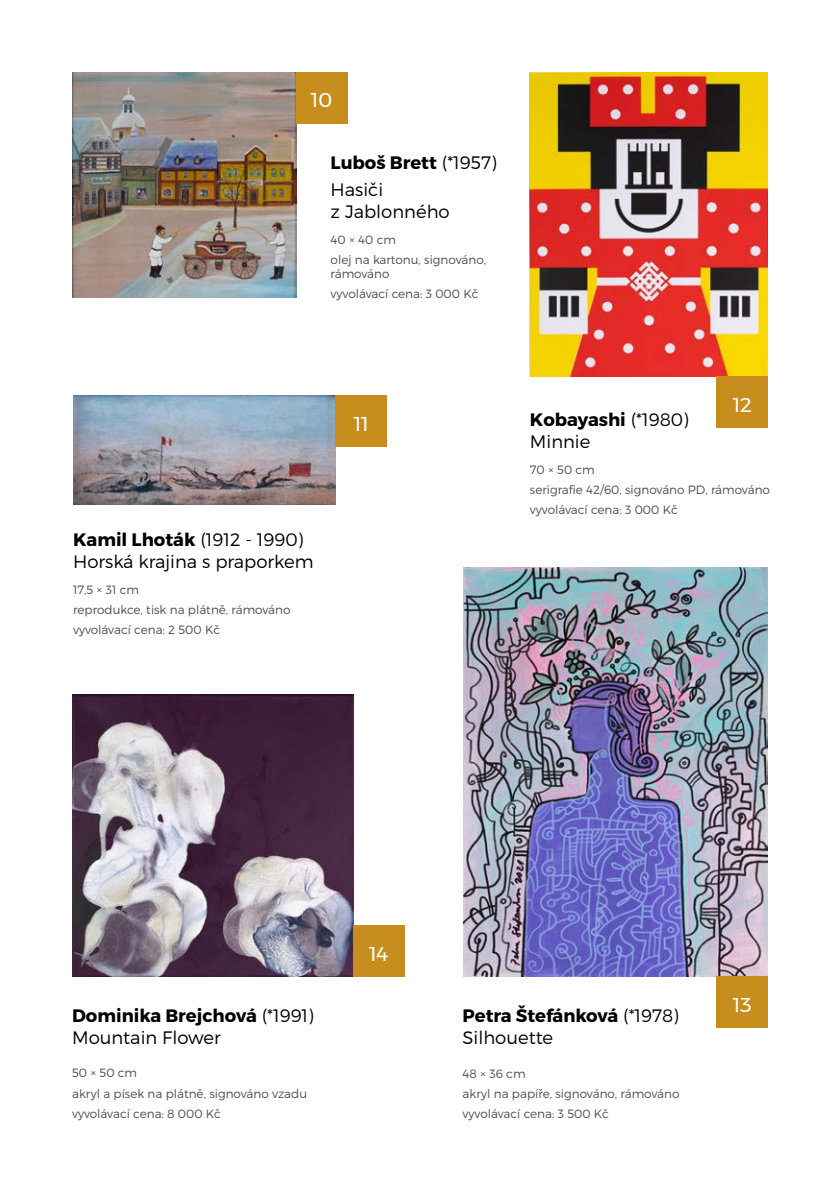
<style>
.page{position:relative;width:840px;height:1191px;background:#fff}
.page>*{position:absolute;margin:0;border:0;box-sizing:border-box;transform-origin:0 0}
.t1{font:20px "Montserrat";color:#fff}
.t2{font:300 18px/21.6px "Montserrat";color:#000}
.t3{font:300 12px/20px "Montserrat";color:#524b48}
.s1{font-weight:700}
</style>
<div class="page">
<img style="left:72px;top:72px;width:224px;height:226px">
<img style="left:529px;top:72px;width:238px;height:304px">
<img style="left:72px;top:694px;width:281px;height:282px">
<img style="left:73px;top:395px;width:262px;height:109px">
<img style="left:463px;top:567px;width:304px;height:409px">
<div style="left:296px;top:72px;width:51px;height:51px;background:#c78e1d"></div>
<div style="left:335px;top:395px;width:51px;height:51px;background:#c78e1d"></div>
<div style="left:716px;top:376px;width:51px;height:51px;background:#c78e1d"></div>
<div style="left:353px;top:925px;width:51px;height:51px;background:#c78e1d"></div>
<div style="left:716px;top:976px;width:51px;height:51px;background:#c78e1d"></div>
<h1 class="t1" style="left:310px;top:85px;width:23px">10</h1>
<h2 class="t2" style="left:330px;top:149px;width:167px;line-height:27.2px"><span class="s1">Luboš Brett</span> (*1957)<br>Hasiči</h2>
<h2 class="t2" style="left:330px;top:200px;width:121px">z Jablonného</h2>
<p class="t3" style="left:330px;top:229px;width:157px">40 × 40 cm<br>olej na kartonu, signováno,</p>
<p class="t3" style="left:330px;top:264px;width:149px">rámováno<br>vyvolávací cena: 3 000 Kč</p>
<h2 class="t2" style="left:73px;top:529px;width:242px"><span class="s1">Kamil Lhoták</span> (1912 - 1990)<br>Horská krajina s praporkem</h2>
<p class="t3" style="left:73px;top:579px;width:219px">17,5 × 31 cm<br>reprodukce, tisk na plátně, rámováno vyvolávací cena: 2 500 Kč</p>
<h1 class="t1" style="left:353px;top:408px;width:16px">11</h1>
<h1 class="t1" style="left:732px;top:389px;width:20px">12</h1>
<h2 class="t2" style="left:529px;top:409px;width:160px"><span class="s1">Kobayashi</span> (*1980)<br>Minnie</h2>
<p class="t3" style="left:529px;top:459px;width:241px">70 × 50 cm<br>serigrafie 42/60, signováno PD, rámováno vyvolávací cena: 3 000 Kč</p>
<h2 class="t2" style="left:72px;top:1004px;width:243px"><span class="s1">Dominika Brejchová</span> (*1991)<br>Mountain Flower</h2>
<p class="t3" style="left:72px;top:1063px;width:236px">50 × 50 cm<br>akryl a písek na plátně, signováno vzadu vyvolávací cena: 8 000 Kč</p>
<h1 class="t1" style="left:369px;top:938px;width:21px">14</h1>
<h2 class="t2" style="left:462px;top:1005px;width:218px"><span class="s1">Petra Štefánková</span> (*1978)<br>Silhouette</h2>
<p class="t3" style="left:462px;top:1063px;width:218px">48 × 36 cm<br>akryl na papíře, signováno, rámováno vyvolávací cena: 3 500 Kč</p>
<h1 class="t1" style="left:732px;top:989px;width:21px">13</h1>
</div>
